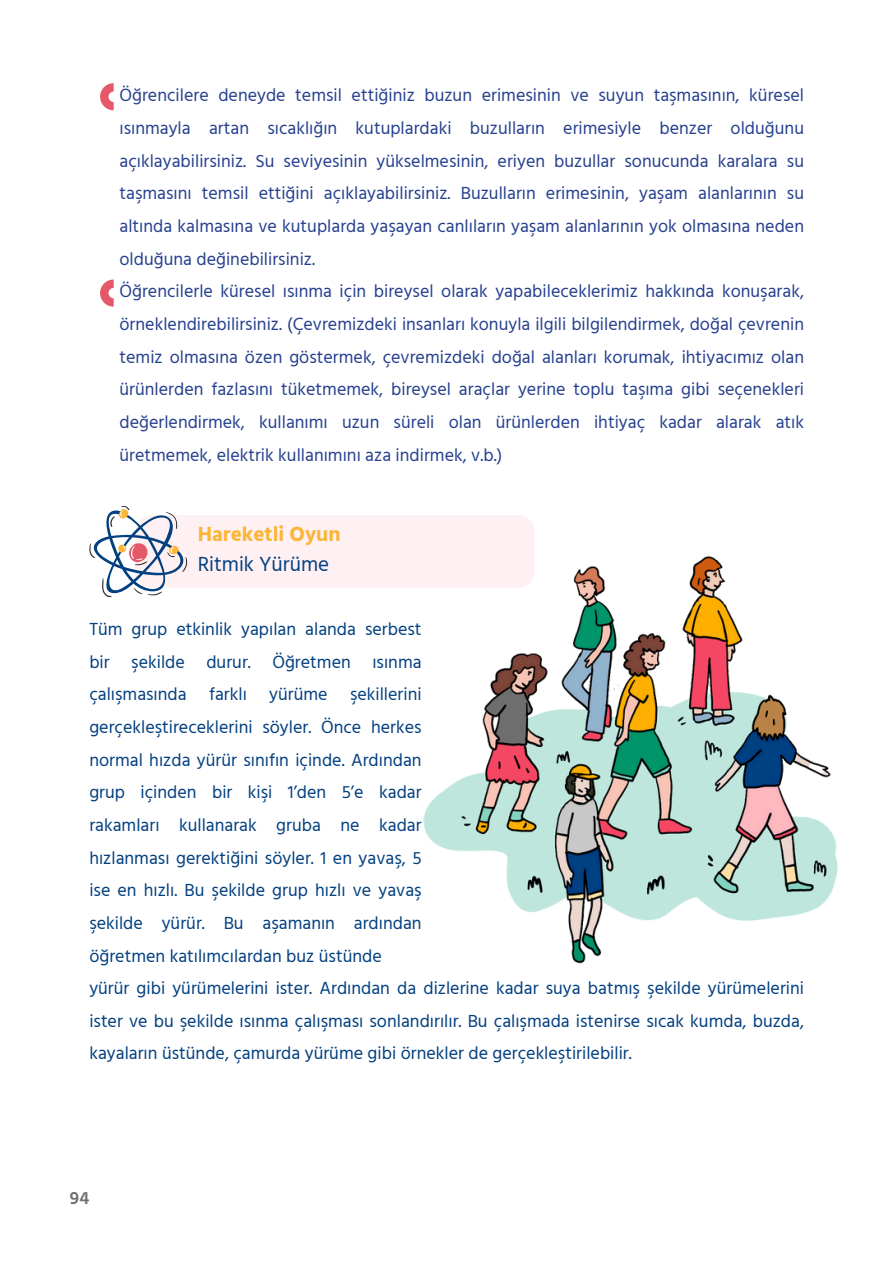
<style>
.page{position:relative;width:893px;height:1264px;background:#fff}
.page>*{position:absolute;margin:0;border:0;box-sizing:border-box;transform-origin:0 0}
.t1{font:700 21px/29.2px "Hind";color:#fbb537}
.t2{font:18px/32.7px "Hind";color:#26408f;text-align:justify}
.t3{font:18px/32.7px "Hind";color:#034080;text-align:justify}
.t4{font:600 18px "Hind";color:#717070}
.s1{font-weight:400;color:#034080}
</style>
<div class="page">
<svg style="left:89px;top:506px;width:445px;height:91px"></svg>
<img style="left:421px;top:537px;width:417px;height:427px">
<svg style="left:100px;top:83px;width:14px;height:27px"></svg>
<svg style="left:100px;top:279px;width:14px;height:28px"></svg>
<p class="t2" style="left:119px;top:79px;width:686px">Öğrencilere deneyde temsil ettiğiniz buzun erimesinin ve suyun taşmasının, küresel ısınmayla artan sıcaklığın kutuplardaki buzulların erimesiyle benzer olduğunu açıklayabilirsiniz. Su seviyesinin yükselmesinin, eriyen buzullar sonucunda karalara su taşmasını temsil ettiğini açıklayabilirsiniz. Buzulların erimesinin, yaşam alanlarının su altında kalmasına ve kutuplarda yaşayan canlıların yaşam alanlarının yok olmasına neden olduğuna değinebilirsiniz.</p>
<p class="t2" style="left:119px;top:275px;width:686px">Öğrencilerle küresel ısınma için bireysel olarak yapabileceklerimiz hakkında konuşarak, örneklendirebilirsiniz. (Çevremizdeki insanları konuyla ilgili bilgilendirmek, doğal çevrenin temiz olmasına özen göstermek, çevremizdeki doğal alanları korumak, ihtiyacımız olan ürünlerden fazlasını tüketmemek, bireysel araçlar yerine toplu taşıma gibi seçenekleri değerlendirmek, kullanımı uzun süreli olan ürünlerden ihtiyaç kadar alarak atık üretmemek, elektrik kullanımını aza indirmek, v.b.)</p>
<h1 class="t1" style="left:198px;top:519px;width:144px">Hareketli Oyun<br><span class="s1">Ritmik Yürüme</span></h1>
<p class="t3" style="left:89px;top:612px;width:334px">Tüm grup etkinlik yapılan alanda serbest bir şekilde durur. Öğretmen ısınma çalışmasında farklı yürüme şekillerini gerçekleştireceklerini söyler. Önce herkes normal hızda yürür sınıfın içinde. Ardından grup içinden bir kişi 1’den 5’e kadar rakamları kullanarak gruba ne kadar hızlanması gerektiğini söyler. 1 en yavaş, 5 ise en hızlı. Bu şekilde grup hızlı ve yavaş şekilde yürür. Bu aşamanın ardından öğretmen katılımcılardan buz üstünde</p>
<p class="t3" style="left:89px;top:971px;width:716px">yürür gibi yürümelerini ister. Ardından da dizlerine kadar suya batmış şekilde yürümelerini ister ve bu şekilde ısınma çalışması sonlandırılır. Bu çalışmada istenirse sıcak kumda, buzda, kayaların üstünde, çamurda yürüme gibi örnekler de gerçekleştirilebilir.</p>
<p class="t4" style="left:70px;top:1187px;width:21px">94</p>
</div>
